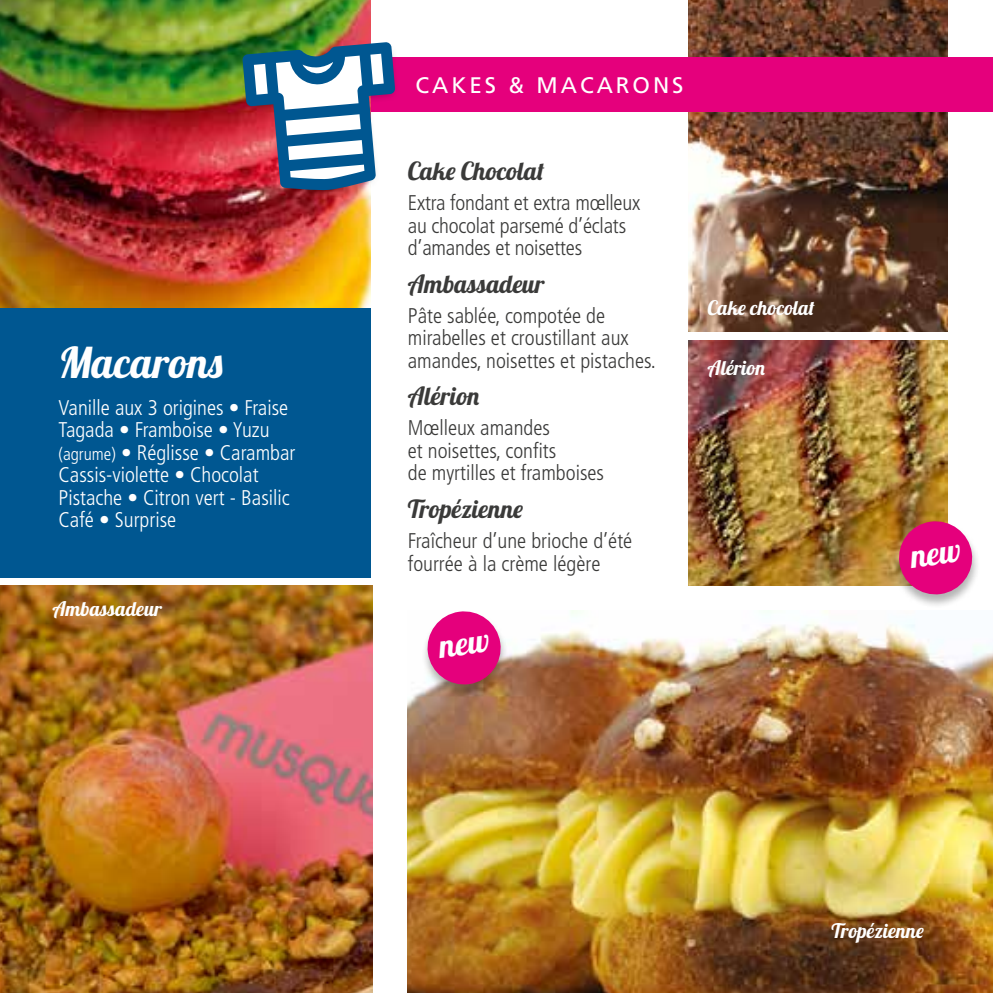
<style>
.page{position:relative;width:993px;height:993px;background:#fff}
.page>*{position:absolute;margin:0;border:0;box-sizing:border-box;transform-origin:0 0}
.t1{font:42.5px "Lobster 1.4";color:#fff}
.t2{font:25px "Lobster 1.4";color:#3a3a39}
.t3{font:25px "Lobster 1.4";letter-spacing:.03em;color:#3a3a39}
.t4{font:22.5px "Frutiger";letter-spacing:.13em;color:#fff}
.t5{font:300 condensed 21.25px/22.5px "Frutiger";color:#3a3a39}
.t6{font:300 condensed 21.25px/22.5px "Frutiger";color:#fff}
.t7{font:20px "Lobster 1.4";color:#fff}
.t8{font:20px "Lobster 1.4";letter-spacing:.03em;color:#fff}
.s1{font-size:17.5px}
</style>
<div class="page">
<div style="left:0;top:292px;width:370px;height:286px;background:#005791"></div>
<img style="left:687px;top:0;width:260px;height:331px">
<img style="left:407px;top:610px;width:585px;height:382px">
<img style="left:688px;top:340px;width:259px;height:245px">
<div style="left:370px;top:57px;width:622px;height:54px;background:#e5007c"></div>
<div style="left:421px;top:611px;width:87px;height:87px;background:#000;opacity:.3"></div>
<div style="left:892px;top:521px;width:87px;height:87px;background:#000;opacity:.3"></div>
<img style="left:0;top:0;width:370px;height:308px">
<img style="left:0;top:585px;width:372px;height:407px">
<div style="left:242px;top:43px;width:158px;height:153px;background:#000;opacity:.35"></div>
<img style="left:242px;top:42px;width:153px;height:149px">
<svg style="left:425px;top:610px;width:78px;height:76px"></svg>
<svg style="left:896px;top:518px;width:78px;height:78px;background:#dc3985"></svg>
<h1 class="t1" style="left:58px;top:335px;width:166px">Macarons</h1>
<p class="t6" style="left:58px;top:396px;width:238px">Vanille aux 3 origines • Fraise<br>Tagada • Framboise • Yuzu <span class="s1">(agrume)</span> • Réglisse • Carambar<br>Cassis-violette • Chocolat<br>Pistache • Citron vert - Basilic<br>Café • Surprise</p>
<p class="t8" style="left:52px;top:595px;width:111px">Ambassadeur</p>
<p class="t4" style="left:415px;top:72px;width:269px">CAKES &amp; MACARONS</p>
<p class="t2" style="left:407px;top:155px;width:138px">Cake Chocolat</p>
<p class="t5" style="left:407px;top:192px;width:234px">Extra fondant et extra mœlleux au chocolat parsemé d’éclats d’amandes et noisettes</p>
<p class="t3" style="left:407px;top:267px;width:138px">Ambassadeur</p>
<p class="t5" style="left:407px;top:304px;width:249px">Pâte sablée, compotée de mirabelles et croustillant aux amandes, noisettes et pistaches.</p>
<p class="t2" style="left:407px;top:380px;width:73px">Alérion</p>
<p class="t5" style="left:407px;top:417px;width:198px">Mœlleux amandes<br>et noisettes, confits<br>de myrtilles et framboises</p>
<p class="t2" style="left:407px;top:492px;width:117px">Tropézienne</p>
<p class="t5" style="left:407px;top:529px;width:226px">Fraîcheur d’une brioche d’été fourrée à la crème légère</p>
<p class="t7" style="left:707px;top:295px;width:108px">Cake chocolat</p>
<p class="t7" style="left:707px;top:355px;width:59px">Alérion</p>
<p class="t7" style="left:831px;top:917px;width:94px">Tropézienne</p>
</div>
